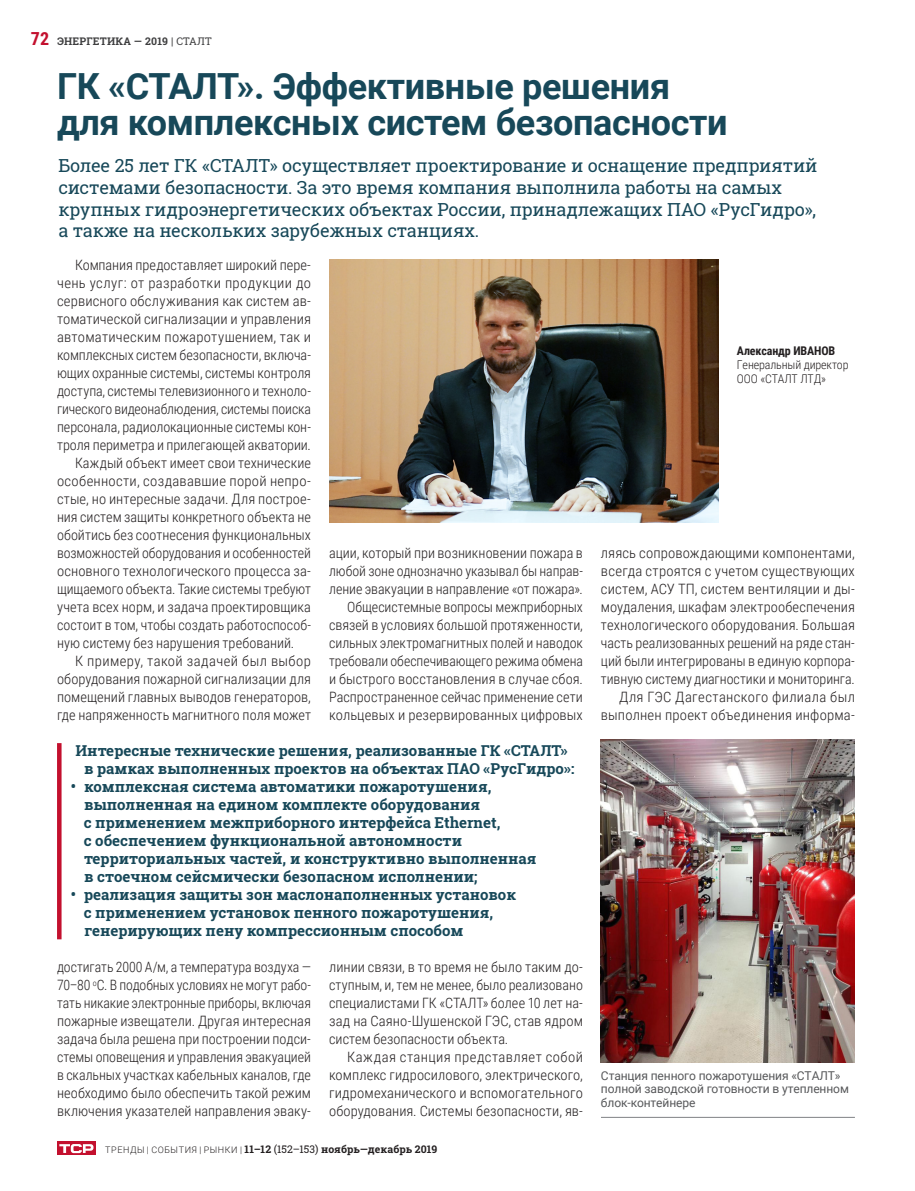
<style>
.page{position:relative;width:915px;height:1191px;background:#fff}
.page>*{position:absolute;margin:0;border:0;box-sizing:border-box;transform-origin:0 0}
.Заголовок_КОММЕРЦ{font:700 36px/36px "Roboto";letter-spacing:-.01em;color:#174859}
.ЛИД_КОММ{font:18px/21.6px "Roboto Slab";letter-spacing:-.01em;color:#174859}
.t1{font:700 18px "Roboto Condensed";color:#c3102e}
.ВРЕЗКА_КОММ{font:700 15px/18px "Roboto Slab";color:#174859}
.ОСН_текст_Коммерц{font:300 14.25px/18px "Roboto Condensed";color:#231f20;text-align:justify}
.ОСН_текст_Коммерц-2{font:300 14.25px/18px "Roboto Condensed";letter-spacing:.02em;color:#231f20;text-align:right}
.Подпись_ФОТО{font:12.15px/13.4px "Roboto";letter-spacing:-.01em;color:#57585a}
.ДИРЕКТОР{font:300 12px/14.4px "Roboto Condensed";letter-spacing:-.01em;color:#231f20}
.ДИРЕКТОР-2{font:700 12px "Roboto Condensed";letter-spacing:-.01em;color:#231f20}
.t2{font:700 10.5px "Roboto Slab";letter-spacing:.005em;color:#231f20}
.Рубрика_слева{font:700 10.5px "Roboto Slab";letter-spacing:.02em;color:#3e3e3f}
.s1{font-weight:400}
.s2{font-family:"Roboto";font-weight:300;font-size:9px}
</style>
<div class="page">
<div style="left:57px;top:1141px;width:39px;height:14px;background:#c3102e"></div>
<svg style="left:59px;top:1144px;width:34px;height:9px"></svg>
<div style="left:57px;top:743px;width:5px;height:196px;background:#c3102e"></div>
<img style="left:329px;top:259px;width:389px;height:263px">
<img style="left:600px;top:739px;width:254px;height:323px">
<hr style="left:600px;top:1117px;width:254px;height:1px;background:#808285">
<p class="t1" style="left:31px;top:26px;width:20px">72</p>
<p class="Рубрика_слева" style="left:57px;top:34px;width:156px">ЭНЕРГЕТИКА — 2019 <span class="s1">| СТАЛТ</span></p>
<p class="Заголовок_КОММЕРЦ" style="left:57px;top:67px;width:671px">ГК «СТАЛТ». Эффективные решения для комплексных систем безопасности</p>
<p class="ЛИД_КОММ" style="left:58px;top:155px;width:760px">Более 25 лет ГК «СТАЛТ» осуществляет проектирование и оснащение предприятий системами безопасности. За это время компания выполнила работы на самых крупных гидроэнергетических объектах России, принадлежащих ПАО «РусГидро», а также на нескольких зарубежных станциях.</p>
<p class="ОСН_текст_Коммерц" style="left:57px;top:255px;width:255px;text-indent:18px">Компания предоставляет широкий пере&shy;чень услуг: от разработки продукции до сервисного обслуживания как систем ав&shy;томатической сигнализации и управления автоматическим пожаротушением, так и комплексных систем безопасности, включа&shy;ющих охранные системы, системы контроля доступа, системы телевизионного и техноло&shy;гического видеонаблюдения, системы поиска персонала, радиолокационные системы кон&shy;троля периметра и прилегающей акватории.</p>
<p class="ОСН_текст_Коммерц" style="left:57px;top:453px;width:255px;text-indent:18px">Каждый объект имеет свои технические особенности, создававшие порой непро&shy;стые, но интересные задачи. Для построе&shy;ния систем защиты конкретного объекта не обойтись без соотнесения функциональных возможностей оборудования и особенностей основного технологического процесса за&shy;щищаемого объекта. Такие системы требуют учета всех норм, и задача проектировщика состоит в том, чтобы создать работоспособ&shy;ную систему без нарушения требований.</p>
<p class="ОСН_текст_Коммерц" style="left:57px;top:651px;width:255px;text-indent:18px">К примеру, такой задачей был выбор оборудования пожарной сигнализации для помещений главных выводов генераторов, где напряженность магнитного поля может</p>
<p class="ОСН_текст_Коммерц" style="left:329px;top:543px;width:255px">ации, который при возникновении пожара в любой зоне однозначно указывал бы направ&shy;ление эвакуации в направление «от пожара».</p>
<p class="ОСН_текст_Коммерц" style="left:329px;top:597px;width:255px;text-indent:18px">Общесистемные вопросы межприборных связей в условиях большой протяженности, сильных электромагнитных полей и наводок требовали обеспечивающего режима обмена и быстрого восстановления в случае сбоя.<br>Распространенное сейчас применение сети кольцевых и резервированных цифровых</p>
<p class="ВРЕЗКА_КОММ" style="left:75px;top:741px;width:500px;text-align:center">Интересные технические решения, реализованные ГК «СТАЛТ» в рамках выполненных проектов на объектах ПАО «РусГидро»:</p>
<p class="ВРЕЗКА_КОММ" style="left:84px;top:777px;width:454px;text-indent:-13px">• комплексная система автоматики пожаротушения, выполненная на едином комплекте оборудования<br>с применением межприборного интерфейса Ethernet,<br>с обеспечением функциональной автономности территориальных частей, и конструктивно выполненная в стоечном сейсмически безопасном исполнении;</p>
<p class="ВРЕЗКА_КОММ" style="left:84px;top:885px;width:434px;text-indent:-13px">• реализация защиты зон маслонаполненных установок с применением установок пенного пожаротушения, генерирующих пену компрессионным способом</p>
<p class="ДИРЕКТОР-2" style="left:736px;top:342px;width:100px">Александр ИВАНОВ</p>
<p class="ДИРЕКТОР" style="left:736px;top:357px;width:113px">Генеральный директор<br>ООО «СТАЛТ ЛТД»</p>
<p class="ОСН_текст_Коммерц" style="left:600px;top:543px;width:255px">ляясь сопровождающими компонентами, всегда строятся с учетом существующих систем, АСУ ТП, систем вентиляции и ды&shy;моудаления, шкафам электрообеспечения технологического оборудования. Большая часть реализованных решений на ряде стан&shy;ций были интегрированы в единую корпора&shy;тивную систему диагностики и мониторинга.</p>
<p class="ОСН_текст_Коммерц-2" style="left:600px;top:687px;width:255px">Для ГЭС Дагестанского филиала был выполнен проект объединения информа-</p>
<p class="ОСН_текст_Коммерц" style="left:57px;top:957px;width:255px">достигать 2000 А/м, а температура воздуха — 70–80 <sup>о</sup>С. В подобных условиях не могут рабо&shy;тать никакие электронные приборы, включая пожарные извещатели. Другая интересная задача была решена при построении подси&shy;стемы оповещения и управления эвакуацией в скальных участках кабельных каналов, где необходимо было обеспечить такой режим включения указателей направления эваку-</p>
<p class="ОСН_текст_Коммерц" style="left:329px;top:957px;width:255px">линии связи, в то время не было таким до&shy;ступным, и, тем не менее, было реализовано специалистами ГК «СТАЛТ» более 10 лет на&shy;зад на Саяно-Шушенской ГЭС, став ядром систем безопасности объекта.</p>
<p class="ОСН_текст_Коммерц" style="left:329px;top:1047px;width:255px;text-indent:18px">Каждая станция представляет собой комплекс гидросилового, электрического, гидромеханического и вспомогательного оборудования. Системы безопасности, яв-</p>
<p class="Подпись_ФОТО" style="left:600px;top:1068px;width:249px">Станция пенного пожаротушения «СТАЛТ» полной заводской готовности в утепленном блок-контейнере</p>
<p class="t2" style="left:105px;top:1141px;width:333px"><span class="s2">ТРЕНДЫ | СОБЫТИЯ | РЫНКИ |</span> 11–12 <span class="s1">(152–153)</span> ноябрь—декабрь 2019</p>
</div>
